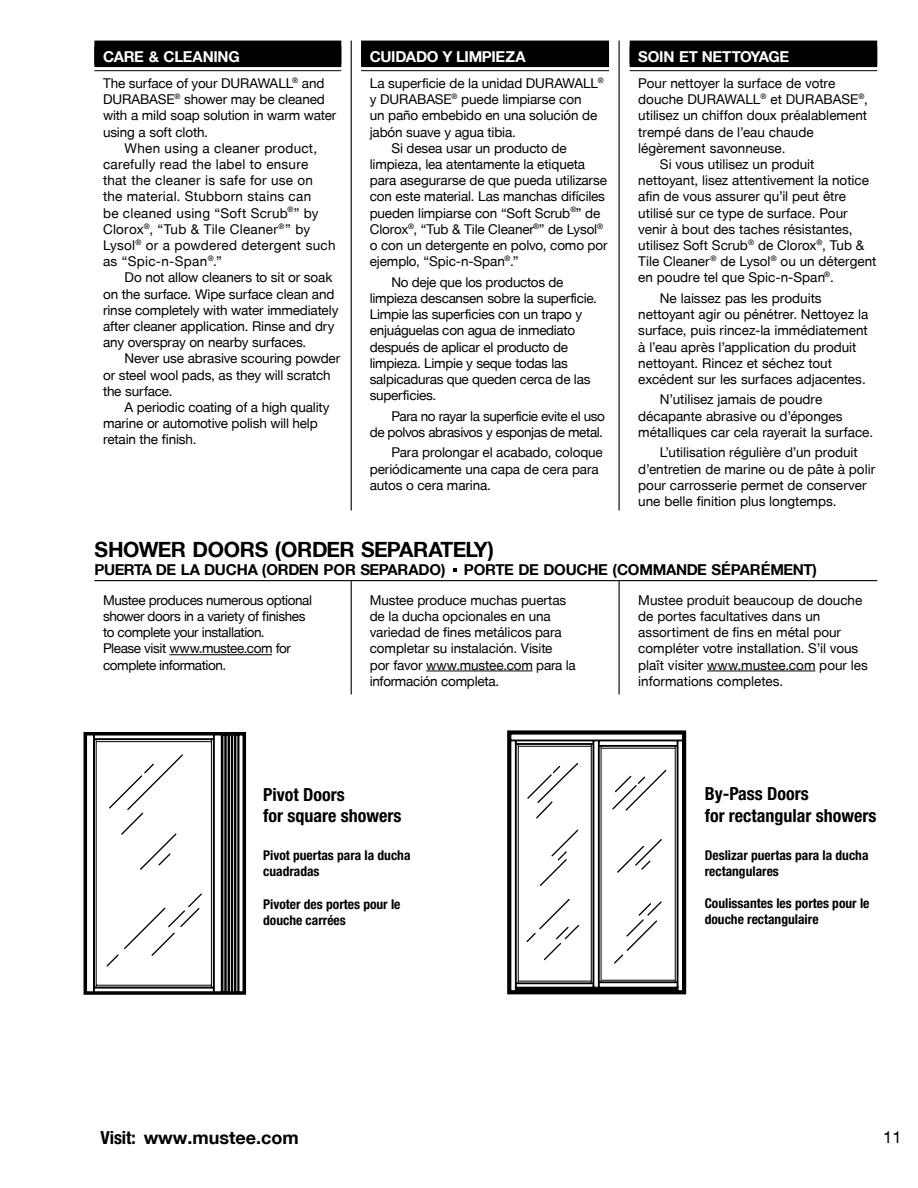
<style>
.page{position:relative;width:918px;height:1188px;background:#fff}
.page>*{position:absolute;margin:0;border:0;box-sizing:border-box;transform-origin:0 0}
.t1{font:700 21px "Helvetica Neue";letter-spacing:-.025em;color:#000}
.t2{font:700 condensed 18px/21.6px "Helvetica Neue LT Std";color:#000}
.t3{font:700 18px "Helvetica Neue";color:#000}
.t4{font:16.5px "Helvetica Neue";color:#000}
.t5{font:700 15px "Helvetica Neue";letter-spacing:-.015em;color:#000}
.t6{font:700 15px "Helvetica Neue";letter-spacing:-.02em;color:#fff}
.t7{font:13.5px/16.2px "Helvetica Neue";letter-spacing:-.005em;color:#000}
.t8{font:13.5px/16.2px "Helvetica Neue";letter-spacing:.02em;color:#000}
.t9{font:13.5px/16.2px "Helvetica Neue";letter-spacing:-.03em;color:#000;text-align:right}
.t10{font:700 condensed 13.5px/16.2px "Helvetica Neue LT Std";color:#000}
.s1{font-family:"Helvetica Neue LT Std";font-stretch:condensed}
</style>
<div class="page">
<hr style="left:351px;top:64px;width:1px;height:446px;background:#000">
<hr style="left:619px;top:64px;width:1px;height:446px;background:#000">
<hr style="left:351px;top:581px;width:1px;height:113px;background:#000">
<hr style="left:619px;top:581px;width:1px;height:113px;background:#000">
<svg style="left:94px;top:41px;width:783px;height:23px"></svg>
<div style="left:94px;top:46px;width:247px;height:21px;background:#000"></div>
<hr style="left:94px;top:70px;width:247px;height:1px;background:#000">
<div style="left:361px;top:46px;width:248px;height:21px;background:#000"></div>
<hr style="left:361px;top:70px;width:248px;height:1px;background:#000">
<div style="left:630px;top:46px;width:247px;height:21px;background:#000"></div>
<hr style="left:630px;top:70px;width:247px;height:1px;background:#000">
<hr style="left:94px;top:580px;width:783px;height:1px;background:#000">
<hr style="left:169px;top:654px;width:103px;height:1px;background:#000">
<hr style="left:426px;top:671px;width:107px;height:1px;background:#000">
<hr style="left:707px;top:671px;width:108px;height:1px;background:#000">
<svg style="left:507px;top:730px;width:180px;height:265px;background:#3f3f3f"></svg>
<svg style="left:509px;top:732px;width:176px;height:261px"></svg>
<svg style="left:510px;top:734px;width:173px;height:257px"></svg>
<svg style="left:83px;top:732px;width:164px;height:263px"></svg>
<svg style="left:84px;top:733px;width:161px;height:261px"></svg>
<p class="t6" style="left:103px;top:47px;width:138px">CARE &amp; CLEANING</p>
<p class="t6" style="left:370px;top:47px;width:158px">CUIDADO Y LIMPIEZA</p>
<p class="t6" style="left:638px;top:47px;width:152px">SOIN ET NETTOYAGE</p>
<p class="t7" style="left:103px;top:75px;width:235px">The surface of your DURAWALL<sup>®</sup> and<br>DURABASE<sup>®</sup> shower may be cleaned with a mild soap solution in warm water using a soft cloth.</p>
<p class="t8" style="left:103px;top:140px;width:234px;text-indent:22px">When using a cleaner product, carefully read the label to ensure that the cleaner is safe for use on the material. Stubborn stains can<br>be cleaned using “Soft Scrub<sup>®</sup>” by<br>Clorox<sup>®</sup>, “Tub &amp; Tile Cleaner<sup>®</sup>” by<br>Lysol<sup>®</sup> or a powdered detergent such as “Spic-n-Span<sup>®</sup>.”</p>
<p class="t7" style="left:103px;top:269px;width:237px;text-indent:22px">Do not allow cleaners to sit or soak on the surface. Wipe surface clean and rinse completely with water immediately after cleaner application. Rinse and dry any overspray on nearby surfaces.</p>
<p class="t7" style="left:103px;top:350px;width:239px;text-indent:22px">Never use abrasive scouring powder or steel wool pads, as they will scratch the surface.</p>
<p class="t7" style="left:103px;top:399px;width:228px;text-indent:22px">A periodic coating of a high quality marine or automotive polish will help retain the finish.</p>
<p class="t7" style="left:370px;top:75px;width:236px">La superficie de la unidad DURAWALL<sup>®</sup></p>
<p class="t7" style="left:370px;top:91px;width:213px">y DURABASE<sup>®</sup> puede limpiarse con</p>
<p class="t7" style="left:370px;top:107px;width:229px">un paño embebido en una solución de</p>
<p class="t7" style="left:370px;top:124px;width:148px">jabón suave y agua tibia.</p>
<p class="t7" style="left:391px;top:140px;width:177px">Si desea usar un producto de</p>
<p class="t7" style="left:370px;top:156px;width:217px">limpieza, lea atentamente la etiqueta</p>
<p class="t7" style="left:370px;top:172px;width:239px">para asegurarse de que pueda utilizarse</p>
<p class="t7" style="left:370px;top:188px;width:237px">con este material. Las manchas difíciles</p>
<p class="t7" style="left:370px;top:205px;width:232px">pueden limpiarse con “Soft Scrub<sup>®</sup>” de</p>
<p class="t7" style="left:370px;top:221px;width:235px">Clorox<sup>®</sup>, “Tub &amp; Tile Cleaner<sup>®</sup>” de Lysol<sup>®</sup></p>
<p class="t7" style="left:370px;top:237px;width:240px">o con un detergente en polvo, como por</p>
<p class="t7" style="left:370px;top:253px;width:150px">ejemplo, “Spic-n-Span<sup>®</sup>.”</p>
<p class="t7" style="left:370px;top:274px;width:229px;text-indent:22px">No deje que los productos de limpieza descansen sobre la superficie.<br>Limpie las superficies con un trapo y enjuáguelas con agua de inmediato después de aplicar el producto de limpieza. Limpie y seque todas las salpicaduras que queden cerca de las superficies.</p>
<p class="t9" style="left:370px;top:408px;width:237px">Para no rayar la superficie evite el uso<br>de polvos abrasivos y esponjas de metal.</p>
<p class="t7" style="left:370px;top:444px;width:235px;text-indent:22px">Para prolongar el acabado, coloque periódicamente una capa de cera para autos o cera marina.</p>
<p class="t7" style="left:638px;top:75px;width:199px">Pour nettoyer la surface de votre</p>
<p class="t7" style="left:638px;top:91px;width:231px">douche DURAWALL<sup>®</sup> et DURABASE<sup>®</sup>,</p>
<p class="t7" style="left:638px;top:107px;width:230px">utilisez un chiffon doux préalablement</p>
<p class="t7" style="left:638px;top:124px;width:177px">trempé dans de l’eau chaude</p>
<p class="t7" style="left:638px;top:140px;width:149px">légèrement savonneuse.</p>
<p class="t7" style="left:660px;top:156px;width:156px">Si vous utilisez un produit</p>
<p class="t7" style="left:638px;top:172px;width:232px">nettoyant, lisez attentivement la notice</p>
<p class="t7" style="left:638px;top:188px;width:209px">afin de vous assurer qu’il peut être</p>
<p class="t7" style="left:638px;top:205px;width:211px">utilisé sur ce type de surface. Pour</p>
<p class="t7" style="left:638px;top:221px;width:216px">venir à bout des taches résistantes,</p>
<p class="t7" style="left:638px;top:237px;width:228px">utilisez Soft Scrub<sup>®</sup> de Clorox<sup>®</sup>, Tub &amp;</p>
<p class="t7" style="left:638px;top:253px;width:240px">Tile Cleaner<sup>®</sup> de Lysol<sup>®</sup> ou un détergent</p>
<p class="t7" style="left:638px;top:269px;width:197px">en poudre tel que Spic-n-Span<sup>®</sup>.</p>
<p class="t7" style="left:638px;top:290px;width:231px;text-indent:22px">Ne laissez pas les produits nettoyant agir ou pénétrer. Nettoyez la surface, puis rincez-la immédiatement à l’eau après l’application du produit nettoyant. Rincez et séchez tout excédent sur les surfaces adjacentes.</p>
<p class="t7" style="left:638px;top:391px;width:236px;text-indent:22px">N’utilisez jamais de poudre décapante abrasive ou d’éponges métalliques car cela rayerait la surface.</p>
<p class="t7" style="left:638px;top:444px;width:238px;text-indent:22px">L’utilisation régulière d’un produit d’entretien de marine ou de pâte à polir pour carrosserie permet de conserver une belle finition plus longtemps.</p>
<h1 class="t1" style="left:94px;top:536px;width:401px">SHOWER DOORS (ORDER SEPARATELY)</h1>
<p class="t5" style="left:94px;top:560px;width:724px">PUERTA DE LA DUCHA (ORDEN POR SEPARADO) PORTE DE DOUCHE (COMMANDE SÉPARÉMENT)</p>
<p class="t9" style="left:103px;top:592px;width:210px;text-align:left">Mustee produces numerous optional shower doors in a variety of finishes to complete your installation.<br>Please visit www.mustee.com for complete information.</p>
<p class="t7" style="left:370px;top:592px;width:208px">Mustee produce muchas puertas de la ducha opcionales en una variedad de fines metálicos para completar su instalación. Visite por favor www.mustee.com para la información completa.</p>
<p class="t7" style="left:638px;top:592px;width:231px">Mustee produit beaucoup de douche de portes facultatives dans un assortiment de fins en métal pour compléter votre installation. S’il vous plaît visiter www.mustee.com pour les informations completes.</p>
<h2 class="t2" style="left:263px;top:783px;width:140px">Pivot Doors<br>for square showers</h2>
<p class="t10" style="left:263px;top:847px;width:149px">Pivot puertas para la ducha cuadradas</p>
<p class="t10" style="left:263px;top:896px;width:139px">Pivoter des portes pour le douche carrées</p>
<h2 class="t2" style="left:705px;top:783px;width:173px">By-Pass Doors<br>for rectangular showers</h2>
<p class="t10" style="left:705px;top:847px;width:165px">Deslizar puertas para la ducha rectangulares</p>
<p class="t10" style="left:705px;top:895px;width:166px">Coulissantes les portes pour le douche rectangulaire</p>
<h2 class="t3" style="left:100px;top:1127px;width:200px"><span class="s1">Visit:</span> www.mustee.com</h2>
<p class="t4" style="left:883px;top:1127px;width:20px">11</p>
</div>
